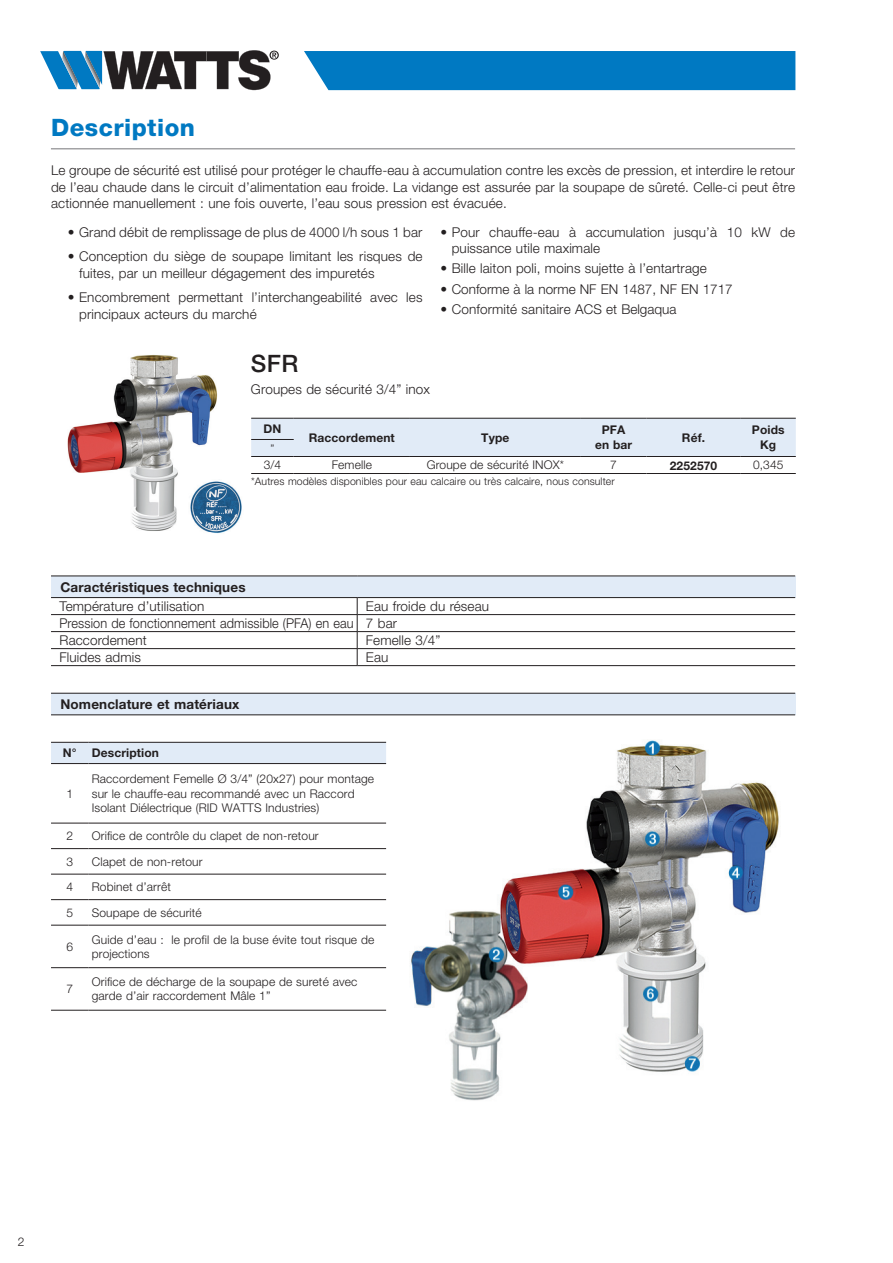
<style>
.page{position:relative;width:893px;height:1263px;background:#fff}
.page>*{position:absolute;margin:0;border:0;box-sizing:border-box;transform-origin:0 0}
.t1{font:800 24px "Helvetica Neue LT Std";letter-spacing:.02em;color:#0079c2}
.t2{font:500 24px "Helvetica Neue LT Std";color:#231f20}
.t3{font:300 13.5px/16.2px "Helvetica Neue LT Std";letter-spacing:.01em;color:#231f20}
.t4{font:700 13.5px "Helvetica Neue LT Std";letter-spacing:.01em;color:#231f20}
.t5{font:300 12px/14.4px "Helvetica Neue LT Std";letter-spacing:.01em;color:#231f20}
.t6{font:700 12px/14.4px "Helvetica Neue LT Std";letter-spacing:.01em;color:#231f20;text-align:center}
.t7{font:300 10.5px "Helvetica Neue LT Std";letter-spacing:.01em;color:#231f20}
</style>
<div class="page">
<div style="left:304px;top:51px;width:491px;height:39px;background:#0079c2"></div>
<svg style="left:40px;top:50px;width:239px;height:40px"></svg>
<hr style="left:51px;top:148px;width:744px;height:1px;background:#757679">
<div style="left:51px;top:576px;width:744px;height:22px;background:#e1ebf7"></div>
<hr style="left:51px;top:576px;width:306px;height:1px;background:#231f20">
<hr style="left:357px;top:576px;width:438px;height:1px;background:#231f20">
<hr style="left:51px;top:597px;width:306px;height:1px;background:#231f20">
<hr style="left:357px;top:597px;width:438px;height:1px;background:#231f20">
<hr style="left:51px;top:614px;width:306px;height:1px;background:#231f20">
<hr style="left:51px;top:631px;width:306px;height:1px;background:#231f20">
<hr style="left:51px;top:648px;width:306px;height:1px;background:#231f20">
<hr style="left:51px;top:665px;width:306px;height:1px;background:#231f20">
<hr style="left:357px;top:665px;width:438px;height:1px;background:#231f20">
<hr style="left:357px;top:614px;width:438px;height:1px;background:#231f20">
<hr style="left:357px;top:631px;width:438px;height:1px;background:#231f20">
<hr style="left:357px;top:648px;width:438px;height:1px;background:#231f20">
<svg style="left:357px;top:598px;width:1px;height:67px"></svg>
<div style="left:51px;top:693px;width:744px;height:22px;background:#e1ebf7"></div>
<hr style="left:51px;top:693px;width:744px;height:1px;background:#231f20">
<hr style="left:51px;top:715px;width:744px;height:1px;background:#231f20">
<div style="left:251px;top:419px;width:545px;height:37px;background:#e1ebf7"></div>
<hr style="left:251px;top:418px;width:43px;height:1px;background:#231f20">
<hr style="left:294px;top:418px;width:116px;height:1px;background:#231f20">
<hr style="left:410px;top:418px;width:171px;height:1px;background:#231f20">
<hr style="left:581px;top:418px;width:65px;height:1px;background:#231f20">
<hr style="left:646px;top:418px;width:95px;height:1px;background:#231f20">
<hr style="left:741px;top:418px;width:55px;height:1px;background:#231f20">
<hr style="left:251px;top:439px;width:43px;height:1px;background:#231f20">
<hr style="left:251px;top:456px;width:43px;height:1px;background:#231f20">
<hr style="left:294px;top:456px;width:116px;height:1px;background:#231f20">
<hr style="left:410px;top:456px;width:171px;height:1px;background:#231f20">
<hr style="left:581px;top:456px;width:65px;height:1px;background:#231f20">
<hr style="left:646px;top:456px;width:95px;height:1px;background:#231f20">
<hr style="left:741px;top:456px;width:55px;height:1px;background:#231f20">
<hr style="left:251px;top:473px;width:43px;height:1px;background:#231f20">
<hr style="left:294px;top:473px;width:116px;height:1px;background:#231f20">
<hr style="left:410px;top:473px;width:171px;height:1px;background:#231f20">
<hr style="left:581px;top:473px;width:65px;height:1px;background:#231f20">
<hr style="left:646px;top:473px;width:95px;height:1px;background:#231f20">
<hr style="left:741px;top:473px;width:55px;height:1px;background:#231f20">
<img style="left:67px;top:355px;width:151px;height:176px">
<img style="left:411px;top:740px;width:368px;height:361px">
<div style="left:51px;top:743px;width:335px;height:20px;background:#e1ebf7"></div>
<svg style="left:51px;top:849px;width:335px;height:161px"></svg>
<hr style="left:51px;top:742px;width:37px;height:1px;background:#231f20">
<hr style="left:88px;top:742px;width:298px;height:1px;background:#231f20">
<hr style="left:51px;top:763px;width:37px;height:1px;background:#231f20">
<hr style="left:88px;top:763px;width:298px;height:1px;background:#231f20">
<hr style="left:51px;top:823px;width:37px;height:1px;background:#231f20">
<hr style="left:88px;top:823px;width:298px;height:1px;background:#231f20">
<hr style="left:51px;top:848px;width:37px;height:1px;background:#231f20">
<hr style="left:88px;top:848px;width:298px;height:1px;background:#231f20">
<hr style="left:51px;top:874px;width:37px;height:1px;background:#231f20">
<hr style="left:88px;top:874px;width:298px;height:1px;background:#231f20">
<hr style="left:51px;top:899px;width:37px;height:1px;background:#231f20">
<hr style="left:88px;top:899px;width:298px;height:1px;background:#231f20">
<hr style="left:51px;top:925px;width:37px;height:1px;background:#231f20">
<hr style="left:88px;top:925px;width:298px;height:1px;background:#231f20">
<hr style="left:51px;top:967px;width:37px;height:1px;background:#231f20">
<hr style="left:88px;top:967px;width:298px;height:1px;background:#231f20">
<hr style="left:51px;top:1010px;width:37px;height:1px;background:#231f20">
<hr style="left:88px;top:1010px;width:298px;height:1px;background:#231f20">
<img style="left:216px;top:481px;width:26px;height:53px">
<img style="left:206px;top:531px;width:10px;height:2px">
<img style="left:189px;top:479px;width:29px;height:52px">
<h1 class="t1" style="left:51px;top:113px;width:145px">Description</h1>
<p class="t3" style="left:51px;top:162px;width:746px;text-align:justify">Le groupe de sécurité est utilisé pour protéger le chauffe-eau à accumulation contre les excès de pression, et interdire le retour de l’eau chaude dans le circuit d’alimentation eau froide. La vidange est assurée par la soupape de sûreté. Celle-ci peut être actionnée manuellement : une fois ouverte, l’eau sous pression est évacuée.</p>
<p class="t3" style="left:68px;top:223px;width:356px">• Grand débit de remplissage de plus de 4000 l/h sous 1 bar</p>
<p class="t3" style="left:79px;top:248px;width:345px;text-indent:-11px">• Conception du siège de soupape limitant les risques de fuites, par un meilleur dégagement des impuretés</p>
<p class="t3" style="left:79px;top:289px;width:345px;text-indent:-11px">• Encombrement permettant l’interchangeabilité avec les principaux acteurs du marché</p>
<p class="t3" style="left:452px;top:223px;width:345px;text-indent:-11px">• Pour chauffe-eau à accumulation jusqu’à 10 kW de puissance utile maximale</p>
<p class="t3" style="left:441px;top:260px;width:268px">• Bille laiton poli, moins sujette à l’entartrage</p>
<p class="t3" style="left:441px;top:281px;width:294px">• Conforme à la norme NF EN 1487, NF EN 1717</p>
<p class="t3" style="left:441px;top:301px;width:237px">• Conformité sanitaire ACS et Belgaqua</p>
<h1 class="t2" style="left:251px;top:349px;width:49px">SFR</h1>
<p class="t3" style="left:251px;top:381px;width:181px">Groupes de sécurité 3/4” inox</p>
<p class="t6" style="left:263px;top:421px;width:19px">DN</p>
<p class="t6" style="left:309px;top:430px;width:87px">Raccordement</p>
<p class="t6" style="left:481px;top:430px;width:30px">Type</p>
<p class="t6" style="left:595px;top:423px;width:39px">PFA en bar</p>
<p class="t6" style="left:682px;top:430px;width:25px">Réf.</p>
<p class="t6" style="left:752px;top:423px;width:34px">Poids</p>
<p class="t7" style="left:270px;top:442px;width:5px">”</p>
<p class="t6" style="left:760px;top:437px;width:18px">Kg</p>
<p class="t5" style="left:264px;top:458px;width:19px">3/4</p>
<p class="t5" style="left:332px;top:458px;width:42px">Femelle</p>
<p class="t5" style="left:427px;top:458px;width:139px">Groupe de sécurité INOX*</p>
<p class="t5" style="left:610px;top:458px;width:8px">7</p>
<p class="t6" style="left:670px;top:458px;width:49px">2252570</p>
<p class="t5" style="left:753px;top:458px;width:32px">0,345</p>
<p class="t7" style="left:251px;top:474px;width:365px">*Autres modèles disponibles pour eau calcaire ou très calcaire, nous consulter</p>
<p class="t4" style="left:60px;top:578px;width:187px">Caractéristiques techniques</p>
<p class="t3" style="left:60px;top:598px;width:146px">Température d’utilisation</p>
<p class="t3" style="left:60px;top:597px;width:431px;line-height:17px;text-indent:306px">Eau froide du réseau<br>Pression de fonctionnement admissible (PFA) en eau 7 bar<br>Raccordement</p>
<p class="t3" style="left:366px;top:632px;width:76px">Femelle 3/4”</p>
<p class="t3" style="left:60px;top:649px;width:83px">Fluides admis</p>
<p class="t3" style="left:366px;top:649px;width:24px">Eau</p>
<p class="t4" style="left:60px;top:696px;width:180px">Nomenclature et matériaux</p>
<p class="t6" style="left:63px;top:745px;width:15px">N°</p>
<p class="t6" style="left:92px;top:745px;width:69px">Description</p>
<p class="t5" style="left:66px;top:786px;width:8px">1</p>
<p class="t5" style="left:92px;top:771px;width:284px">Raccordement Femelle Ø 3/4” (20x27) pour montage sur le chauffe-eau recommandé avec un Raccord<br>Isolant Diélectrique (RID WATTS Industries)</p>
<p class="t5" style="left:66px;top:828px;width:8px">2</p>
<p class="t5" style="left:92px;top:828px;width:228px">Orifice de contrôle du clapet de non-retour</p>
<p class="t5" style="left:66px;top:854px;width:8px">3</p>
<p class="t5" style="left:92px;top:854px;width:112px">Clapet de non-retour</p>
<p class="t5" style="left:66px;top:879px;width:8px">4</p>
<p class="t5" style="left:92px;top:879px;width:81px">Robinet d’arrêt</p>
<p class="t5" style="left:66px;top:905px;width:8px">5</p>
<p class="t5" style="left:92px;top:905px;width:111px">Soupape de sécurité</p>
<p class="t5" style="left:66px;top:939px;width:8px">6</p>
<p class="t5" style="left:92px;top:932px;width:284px">Guide d’eau : le profil de la buse évite tout risque de projections</p>
<p class="t5" style="left:66px;top:981px;width:8px">7</p>
<p class="t5" style="left:92px;top:974px;width:267px">Orifice de décharge de la soupape de sureté avec garde d’air raccordement Mâle 1”</p>
<p class="t5" style="left:18px;top:1234px;width:8px">2</p>
</div>
